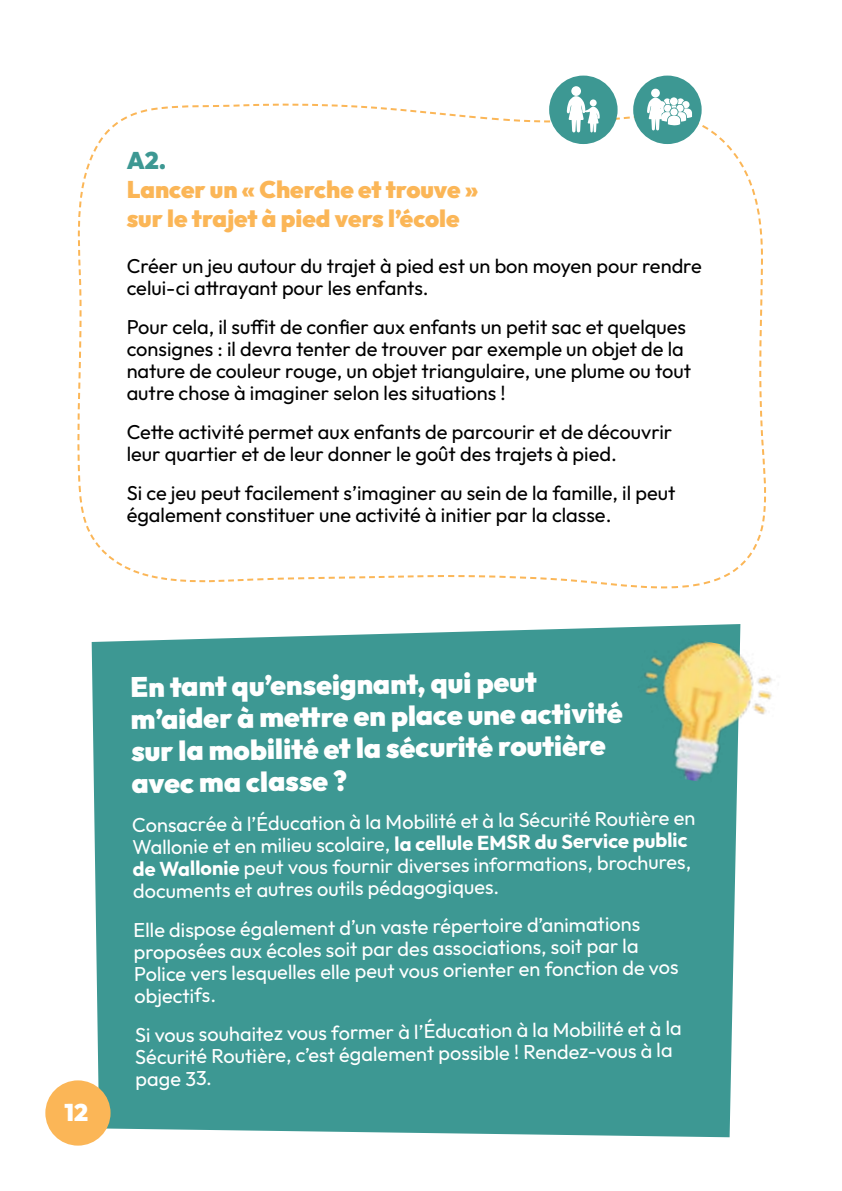
<style>
.page{position:relative;width:842px;height:1191px;background:#fff}
.page>*{position:absolute;margin:0;border:0;box-sizing:border-box;transform-origin:0 0}
.t1{font:900 28px/31.8px "Outfit";color:#fff}
.t2{font:900 24px/28.8px "Outfit";color:#fbb657}
.t3{font:900 24px "Outfit";color:#3d9893}
.t4{font:900 24px "Outfit";color:#fff}
.t5{font:20px/22px "Outfit";color:#000}
.t6{font:20px/21.8px "Outfit";color:#fff}
.s1{font-weight:700}
</style>
<div class="page">
<svg style="left:77px;top:103px;width:689px;height:486px"></svg>
<div style="left:549px;top:76px;width:69px;height:68px;background:#3d9893;border-radius:50%"></div>
<div style="left:571px;top:86px;width:10px;height:10px;background:#fff;border-radius:50%"></div>
<svg style="left:532px;top:96px;width:102px;height:36px"></svg>
<div style="left:92px;top:624px;width:648px;height:513px;background:#3d9893"></div>
<img style="left:624px;top:631px;width:148px;height:161px">
<div style="left:633px;top:76px;width:69px;height:68px;background:#3d9893;border-radius:50%"></div>
<div style="left:651px;top:89px;width:9px;height:8px;background:#fff;border-radius:50%"></div>
<svg style="left:647px;top:97px;width:45px;height:33px"></svg>
<div style="left:45px;top:1080px;width:66px;height:65px;background:#fbb657;border-radius:50%"></div>
<p class="t3" style="left:127px;top:147px;width:41px">A2.</p>
<p class="t2" style="left:127px;top:175px;width:353px">Lancer un « Cherche et trouve » sur le trajet à pied vers l’école</p>
<p class="t5" style="left:127px;top:255px;width:576px">Créer un jeu autour du trajet à pied est un bon moyen pour rendre celui-ci attrayant pour les enfants.</p>
<p class="t5" style="left:127px;top:316px;width:566px">Pour cela, il suffit de confier aux enfants un petit sac et quelques consignes : il devra tenter de trouver par exemple un objet de la nature de couleur rouge, un objet triangulaire, une plume ou tout autre chose à imaginer selon les situations !</p>
<p class="t5" style="left:127px;top:421px;width:547px">Cette activité permet aux enfants de parcourir et de découvrir leur quartier et de leur donner le goût des trajets à pied.</p>
<p class="t5" style="left:127px;top:482px;width:550px">Si ce jeu peut facilement s’imaginer au sein de la famille, il peut également constituer une activité à initier par la classe.</p>
<p class="t4" style="left:64px;top:1098px;width:25px">12</p>
<h1 class="t1" style="left:130px;top:672px;width:494px;rotate:-1deg">En tant qu’enseignant, qui peut m’aider à mett re en place une activité sur la mobilité et la sécurité routière avec ma classe ?</h1>
<p class="t6" style="left:132px;top:815px;width:565px;rotate:-1deg">Consacrée à l’Éducation à la Mobilité et à la Sécurité Routière en Wallonie et en milieu scolaire, <span class="s1">la cellule EMSR du Service public de Wallonie</span> peut vous fournir diverses informations, brochures, documents et autres outils pédagogiques.</p>
<p class="t6" style="left:133px;top:920px;width:546px;rotate:-1deg">Elle dispose également d’un vaste répertoire d’animations proposées aux écoles soit par des associations, soit par la Police vers lesquelles elle peut vous orienter en fonction de vos objectifs.</p>
<p class="t6" style="left:135px;top:1025px;width:548px;rotate:-1deg">Si vous souhaitez vous former à l’Éducation à la Mobilité et à la<br>Sécurité Routière, c’est également possible ! Rendez-vous à la page 33.</p>
</div>
